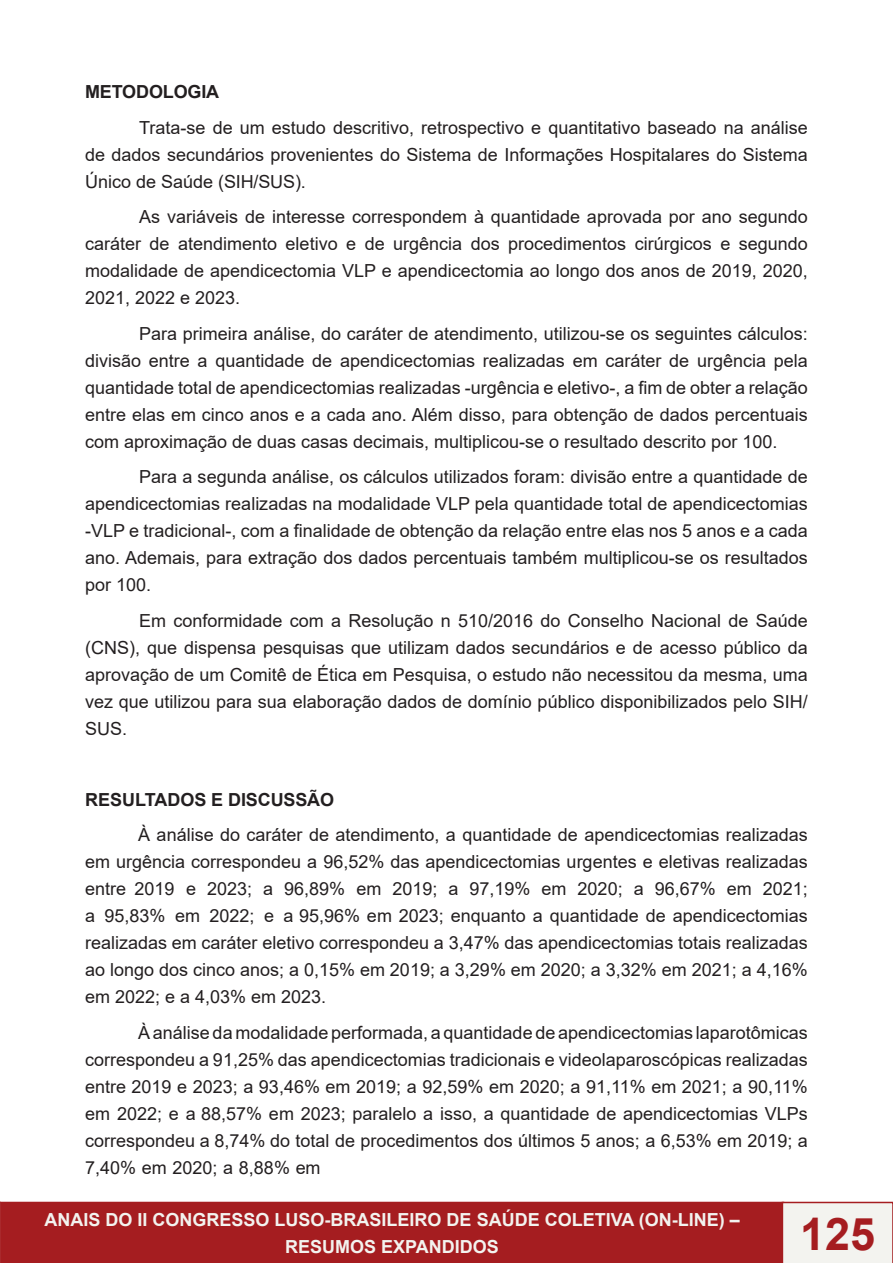
<style>
.page{position:relative;width:893px;height:1263px;background:#fff}
.page>*{position:absolute;margin:0;border:0;box-sizing:border-box;transform-origin:0 0}
.t1{font:700 45px "Arial";color:#a51d20}
.Corpo_de_texto{font:18px/27px "Arial";color:#231f20;text-align:justify}
.t2{font:700 18px/27px "Arial";color:#f3f3ef;text-align:center}
.Título_1{font:700 18px "Arial";letter-spacing:-.01em;color:#231f20}
</style>
<div class="page">
<div style="left:1px;top:1202px;width:782px;height:60px;background:#a51d20"></div>
<div style="left:0;top:1202px;width:784px;height:61px;border:2px solid #a51d20"></div>
<svg style="left:0;top:1202px;width:1px;height:61px"></svg>
<div style="left:782px;top:1202px;width:111px;height:61px;background:#f3f3ef"></div>
<p class="Título_1" style="left:85px;top:79px;width:136px">METODOLOGIA</p>
<p class="Corpo_de_texto" style="left:85px;top:114px;width:724px;text-indent:54px">Trata-se de um estudo descritivo, retrospectivo e quantitativo baseado na análise de dados secundários provenientes do Sistema de Informações Hospitalares do Sistema Único de Saúde (SIH/SUS).</p>
<p class="Corpo_de_texto" style="left:85px;top:203px;width:724px;text-indent:54px">As variáveis de interesse correspondem à quantidade aprovada por ano segundo caráter de atendimento eletivo e de urgência dos procedimentos cirúrgicos e segundo modalidade de apendicectomia VLP e apendicectomia ao longo dos anos de 2019, 2020, 2021, 2022 e 2023.</p>
<p class="Corpo_de_texto" style="left:85px;top:320px;width:724px;text-indent:54px">Para primeira análise, do caráter de atendimento, utilizou-se os seguintes cálculos: divisão entre a quantidade de apendicectomias realizadas em caráter de urgência pela quantidade total de apendicectomias realizadas -urgência e eletivo-, a fim de obter a relação entre elas em cinco anos e a cada ano. Além disso, para obtenção de dados percentuais com aproximação de duas casas decimais, multiplicou-se o resultado descrito por 100.</p>
<p class="Corpo_de_texto" style="left:85px;top:463px;width:724px;text-indent:54px">Para a segunda análise, os cálculos utilizados foram: divisão entre a quantidade de apendicectomias realizadas na modalidade VLP pela quantidade total de apendicectomias -VLP e tradicional-, com a finalidade de obtenção da relação entre elas nos 5 anos e a cada ano. Ademais, para extração dos dados percentuais também multiplicou-se os resultados por 100.</p>
<p class="Corpo_de_texto" style="left:85px;top:607px;width:724px;text-indent:54px">Em conformidade com a Resolução n 510/2016 do Conselho Nacional de Saúde (CNS), que dispensa pesquisas que utilizam dados secundários e de acesso público da aprovação de um Comitê de Ética em Pesquisa, o estudo não necessitou da mesma, uma vez que utilizou para sua elaboração dados de domínio público disponibilizados pelo SIH/ SUS.</p>
<p class="Título_1" style="left:85px;top:787px;width:251px">RESULTADOS E DISCUSSÃO</p>
<p class="Corpo_de_texto" style="left:85px;top:821px;width:724px;text-indent:53px">À análise do caráter de atendimento, a quantidade de apendicectomias realizadas em urgência correspondeu a 96,52% das apendicectomias urgentes e eletivas realizadas entre 2019 e 2023; a 96,89% em 2019; a 97,19% em 2020; a 96,67% em 2021; a 95,83% em 2022; e a 95,96% em 2023; enquanto a quantidade de apendicectomias realizadas em caráter eletivo correspondeu a 3,47% das apendicectomias totais realizadas ao longo dos cinco anos; a 0,15% em 2019; a 3,29% em 2020; a 3,32% em 2021; a 4,16% em 2022; e a 4,03% em 2023.</p>
<p class="Corpo_de_texto" style="left:85px;top:1019px;width:724px;text-indent:53px">À análise da modalidade performada, a quantidade de apendicectomias laparotômicas correspondeu a 91,25% das apendicectomias tradicionais e videolaparoscópicas realizadas entre 2019 e 2023; a 93,46% em 2019; a 92,59% em 2020; a 91,11% em 2021; a 90,11% em 2022; e a 88,57% em 2023; paralelo a isso, a quantidade de apendicectomias VLPs correspondeu a 8,74% do total de procedimentos dos últimos 5 anos; a 6,53% em 2019; a 7,40% em 2020; a 8,88% em</p>
<p class="t2" style="left:45px;top:1206px;width:697px">ANAIS DO II CONGRESSO LUSO-BRASILEIRO DE SAÚDE COLETIVA (ON-LINE) –<br>RESUMOS EXPANDIDOS</p>
<h1 class="t1" style="left:800px;top:1202px;width:77px">125</h1>
</div>
